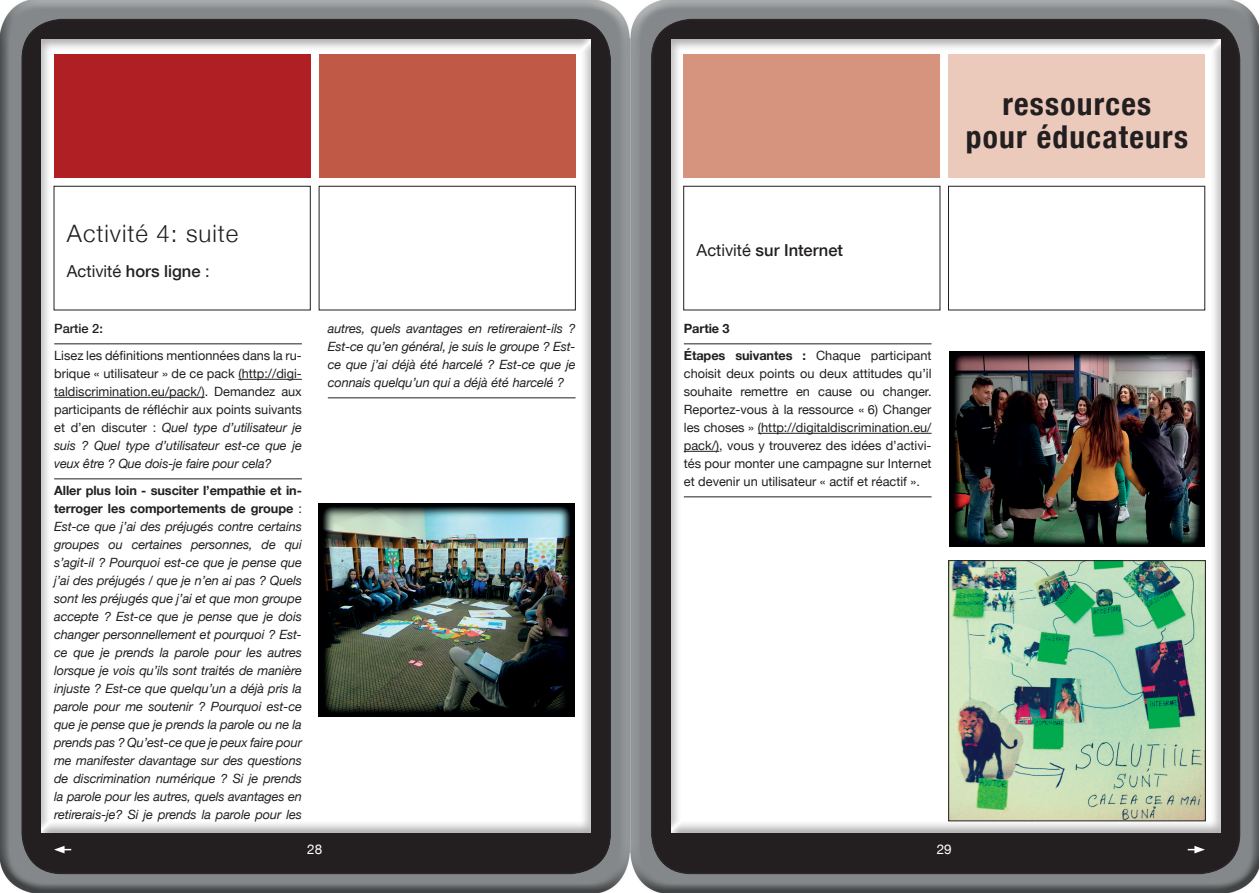
<style>
.page{position:relative;width:1259px;height:893px;background:#fff}
.page>*{position:absolute;margin:0;border:0;box-sizing:border-box;transform-origin:0 0}
.t1{font:700 condensed 31.5px/33px "Helvetica Neue";letter-spacing:.04em;color:#231f20;text-align:center}
.t2{font:300 24px "Helvetica Neue";letter-spacing:.04em;color:#231f20}
.t3{font:500 16.5px "Helvetica Neue";color:#231f20}
.t4{font:16.5px "Helvetica Neue";color:#231f20}
.t5{font:13.5px "Helvetica Neue";color:#fff}
.t6{font:italic 12.75px/18px "Helvetica Neue";letter-spacing:-.01em;color:#231f20;text-align:justify}
.t7{font:12.75px/18px "Helvetica Neue";color:#231f20;text-align:justify}
.t8{font:700 12.75px/27px "Helvetica Neue";letter-spacing:-.005em;color:#231f20}
.t9{font:500 12.75px "Helvetica Neue";color:#231f20}
.s1{font-weight:500}
.s2{font-style:italic}
.s3{font-weight:700;font-style:normal}
.s4{font-style:normal}
.s5{font-weight:400}
</style>
<div class="page">
<img style="left:0;top:0;width:1259px;height:893px">
<div style="left:648px;top:17px;width:592px;height:858px;background:#231f20"></div>
<div style="left:19px;top:17px;width:592px;height:858px;background:#231f20"></div>
<div style="left:669px;top:38px;width:552px;height:795px;background:#231f20;opacity:.4"></div>
<div style="left:39px;top:38px;width:552px;height:795px;background:#231f20;opacity:.4"></div>
<svg style="left:54px;top:846px;width:17px;height:7px"></svg>
<svg style="left:1187px;top:846px;width:18px;height:7px"></svg>
<div style="left:948px;top:54px;width:257px;height:124px;background:#ebcabc"></div>
<div style="left:683px;top:54px;width:257px;height:124px;background:#d6937e"></div>
<div style="left:683px;top:186px;width:257px;height:124px;border:1px solid #231f20"></div>
<div style="left:948px;top:186px;width:257px;height:124px;border:1px solid #231f20"></div>
<img style="left:950px;top:562px;width:253px;height:257px">
<div style="left:948px;top:560px;width:257px;height:261px;border:1px solid #231f20"></div>
<img style="left:949px;top:351px;width:256px;height:195px">
<div style="left:54px;top:54px;width:256px;height:124px;background:#b01f23"></div>
<div style="left:319px;top:54px;width:256px;height:124px;background:#c05945"></div>
<img style="left:318px;top:504px;width:256px;height:213px">
<hr style="left:328px;top:398px;width:247px;height:1px;background:#231f20">
<hr style="left:684px;top:344px;width:247px;height:1px;background:#231f20">
<hr style="left:758px;top:433px;width:173px;height:1px;background:#231f20">
<hr style="left:684px;top:451px;width:35px;height:1px;background:#231f20">
<hr style="left:684px;top:497px;width:247px;height:1px;background:#231f20">
<hr style="left:54px;top:344px;width:248px;height:1px;background:#231f20">
<hr style="left:238px;top:379px;width:64px;height:1px;background:#231f20">
<hr style="left:54px;top:397px;width:151px;height:1px;background:#231f20">
<hr style="left:54px;top:479px;width:248px;height:1px;background:#231f20">
<div style="left:54px;top:186px;width:256px;height:124px;border:1px solid #231f20"></div>
<div style="left:319px;top:186px;width:256px;height:124px;border:1px solid #231f20"></div>
<h1 class="t1" style="left:965px;top:85px;width:224px">ressources<br>pour éducateurs</h1>
<h2 class="t2" style="left:67px;top:214px;width:173px">Activité 4: suite</h2>
<p class="t4" style="left:67px;top:257px;width:144px">Activité <span class="s1">hors ligne</span> :</p>
<p class="t9" style="left:54px;top:318px;width:50px">Partie 2:</p>
<p class="t7" style="left:54px;top:346px;width:249px">Lisez les définitions mentionnées dans la ru&shy;brique « utilisateur » de ce pack (http://digi&shy;taldiscrimination.eu/pack/). Demandez aux participants de réfléchir aux points suivants et d’en discuter : <span class="s2">Quel type d’utilisateur je suis ? Quel type d’utilisateur est-ce que je veux être ? Que dois-je faire pour cela?</span></p>
<p class="t6" style="left:54px;top:481px;width:249px"><span class="s3">Aller plus loin - susciter l’empathie et in&shy;terroger les comportements de groupe</span> <span class="s4">:<br></span>Est-ce que j’ai des préjugés contre certains groupes ou certaines personnes, de qui s’agit-il ? Pourquoi est-ce que je pense que j’ai des préjugés / que je n’en ai pas ? Quels sont les préjugés que j’ai et que mon groupe accepte ? Est-ce que je pense que je dois changer personnellement et pourquoi ? Est&shy;ce que je prends la parole pour les autres lorsque je vois qu’ils sont traités de manière injuste ? Est-ce que quelqu’un a déjà pris la parole pour me soutenir ? Pourquoi est-ce que je pense que je prends la parole ou ne la prends pas ? Qu’est-ce que je peux faire pour me manifester davantage sur des questions de discrimination numérique ? Si je prends la parole pour les autres, quels avantages en retirerais-je? Si je prends la parole pour les</p>
<p class="t3" style="left:696px;top:237px;width:148px"><span class="s5">Activité</span> sur Internet</p>
<p class="t6" style="left:328px;top:319px;width:249px">autres, quels avantages en retireraient-ils ?<br>Est-ce qu’en général, je suis le groupe ? Est&shy;ce que j’ai déjà été harcelé ? Est-ce que je connais quelqu’un qui a déjà été harcelé ?</p>
<p class="t8" style="left:684px;top:314px;width:249px">Partie 3<br>étapes suivantes : <span class="s5">Chaque participant</span></p>
<p class="t7" style="left:684px;top:364px;width:249px">choisit deux points ou deux attitudes qu’il souhaite remettre en cause ou changer.<br>Reportez-vous à la ressource « 6) Changer les choses » (http://digitaldiscrimination.eu/ pack/), vous y trouverez des idées d’activi&shy;tés pour monter une campagne sur Internet et devenir un utilisateur « actif et réactif ».</p>
<p class="t5" style="left:307px;top:838px;width:17px">28</p>
<p class="t5" style="left:936px;top:838px;width:17px">29</p>
</div>
